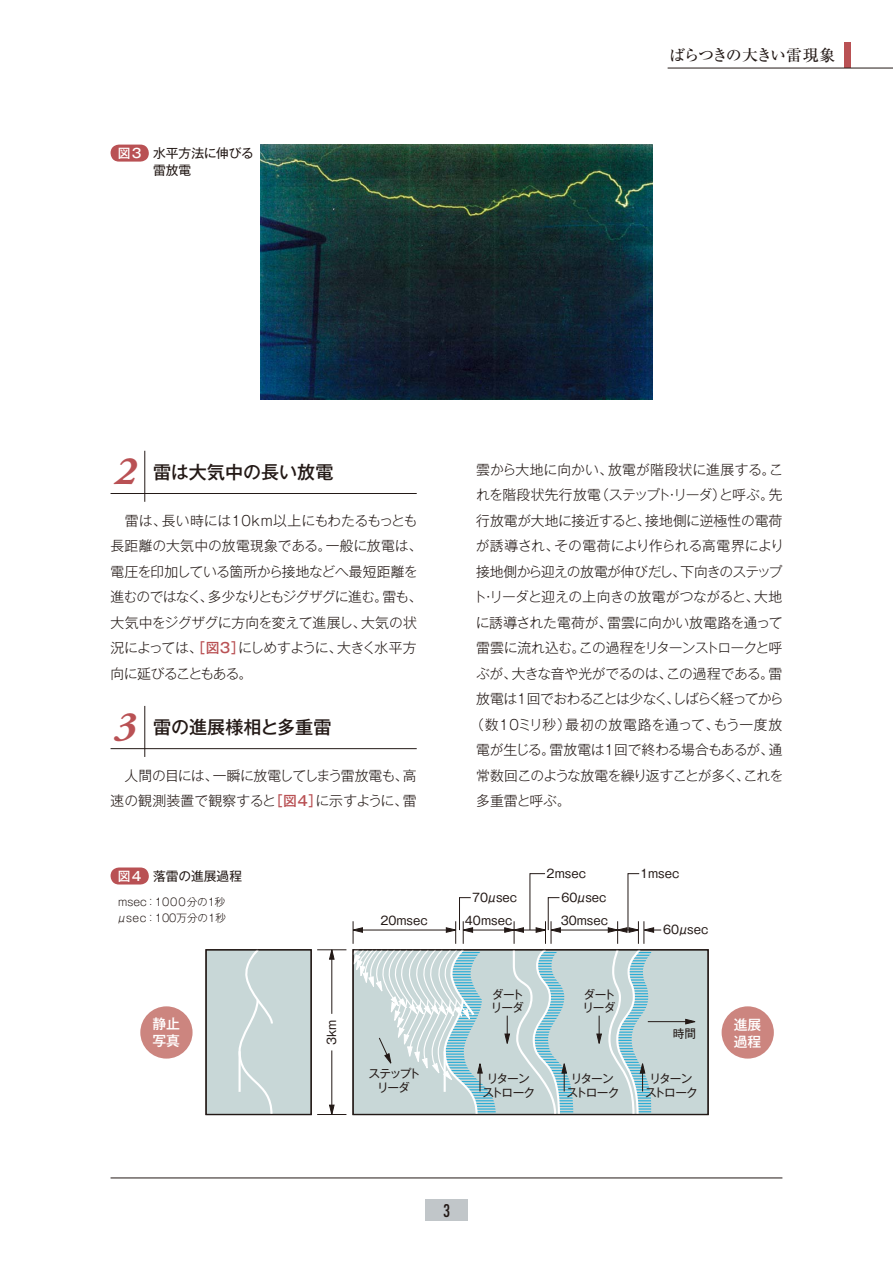
<style>
.page{position:relative;width:893px;height:1263px;background:#fff}
.page>*{position:absolute;margin:0;border:0;box-sizing:border-box;transform-origin:0 0}
.t1{font:italic 700 40.35px "Adobe Garamond Pro";color:#b95154}
.t2{font:18px "Gothic MB101 Pro Medium 90 pv RKSJ H";color:#231916}
.t3{font:condensed 16.95px "Futura Std";color:#231916}
.t4{font:15.9px "Ryumin Pro Medium 90 pv RKSJ V";letter-spacing:-.075em;color:#231916}
.t5{font:13.8px/25.5px "Gothic MB101 Pro Light 90 pv RKSJ H";letter-spacing:-.03em;color:#231916}
.t6{font:13.8px "Gothic MB101 Pro Light 90 pv RKSJ H";letter-spacing:-.005em;color:#231916}
.t7{font:13.8px "Gothic MB101 Pro Light 90 pv RKSJ H";letter-spacing:-.1em;color:#231916}
.t8{font:13.8px "Gothic MB101 Pro Light 90 pv RKSJ H";letter-spacing:-.055em;color:#231916}
.t9{font:13.8px "Gothic MB101 Pro Light 90 pv RKSJ H";letter-spacing:-.05em;color:#231916}
.t10{font:13.8px "Gothic MB101 Pro Light 90 pv RKSJ H";letter-spacing:.015em;color:#231916}
.t11{font:13.8px "Gothic MB101 Pro Light 90 pv RKSJ H";letter-spacing:-.06em;color:#231916}
.t12{font:13.8px "Gothic MB101 Pro Light 90 pv RKSJ H";color:#231916}
.t13{font:13.8px/17px "Gothic MB101 Pro Medium 90 pv RKSJ H";color:#fff}
.t14{font:12.75px/17px "Gothic MB101 Pro Regular 90 pv RKSJ H";color:#231916}
.t15{font:11.7px/13.8px "Gothic MB101 Pro Regular 90 pv RKSJ H";letter-spacing:-.04em;color:#231916}
.t16{font:11.7px/13.8px "Gothic MB101 Pro Regular 90 pv RKSJ H";letter-spacing:-.09em;color:#231916;text-align:center}
.t17{font:11.7px/13.8px "Gothic MB101 Pro Regular 90 pv RKSJ H";letter-spacing:-.11em;color:#231916;text-align:center}
.t18{font:10.65px/15.9px "Gothic MB101 Pro Light 90 pv RKSJ H";color:#231916}
.s1{font-family:"Gothic MB101 Pro Medium 90 pv RKSJ H";color:#fff}
.s2{font-family:"Gothic MB101 Pro Medium 90 pv RKSJ H";color:#b95154}
</style>
<div class="page">
<div style="left:425px;top:1199px;width:43px;height:21px;background:#c1c6c9"></div>
<hr style="left:111px;top:1178px;width:671px;height:1px;background:#231916">
<div style="left:844px;top:43px;width:6px;height:25px;background:#b95154"></div>
<hr style="left:668px;top:68px;width:225px;height:1px;background:#231916">
<hr style="left:466px;top:930px;width:76px;height:1px;background:#231916">
<hr style="left:556px;top:930px;width:54px;height:1px;background:#231916">
<svg style="left:352px;top:897px;width:131px;height:47px"></svg>
<svg style="left:596px;top:873px;width:65px;height:71px"></svg>
<svg style="left:504px;top:873px;width:63px;height:71px"></svg>
<svg style="left:205px;top:949px;width:504px;height:167px;background:#afbebf"></svg>
<div style="left:140px;top:1006px;width:53px;height:52px;background:#cc857f;border-radius:50%"></div>
<div style="left:722px;top:1006px;width:52px;height:52px;background:#cc857f;border-radius:50%"></div>
<img style="left:260px;top:145px;width:393px;height:255px">
<div style="left:111px;top:867px;width:38px;height:17px;background:#b95154;border-radius:9px"></div>
<hr style="left:111px;top:748px;width:306px;height:1px;background:#231916">
<hr style="left:145px;top:706px;width:1px;height:51px;background:#231916">
<hr style="left:111px;top:493px;width:306px;height:1px;background:#231916">
<hr style="left:145px;top:451px;width:1px;height:51px;background:#231916">
<div style="left:111px;top:145px;width:38px;height:17px;background:#b95154;border-radius:9px"></div>
<p class="t14" style="left:153px;top:147px;width:102px;text-indent:-35px"><span class="s1">図3</span> 水平方法に伸びる雷放電</p>
<p class="t4" style="left:669px;top:49px;width:168px">ばらつきの大きい雷現象</p>
<h1 class="t1" style="left:115px;top:447px;width:23px">2</h1>
<h2 class="t2" style="left:153px;top:465px;width:182px">雷は大気中の長い放電</h2>
<p class="t5" style="left:111px;top:510px;width:313px">　雷は、長い時には10km以上にもわたるもっとも長距離の大気中の放電現象である。一般に放電は、電圧を印加している箇所から接地などへ最短距離を進むのではなく、多少なりともジグザグに進む。雷も、大気中をジグザグに方向を変えて進展し、大気の状況によっては、<span class="s2">［図3］</span>にしめすように、大きく水平方向に延びることもある。</p>
<h1 class="t1" style="left:115px;top:702px;width:23px">3</h1>
<h2 class="t2" style="left:153px;top:720px;width:180px">雷の進展様相と多重雷</h2>
<p class="t5" style="left:111px;top:765px;width:308px">　人間の目には、一瞬に放電してしまう雷放電も、高速の観測装置で観察すると<span class="s2">［図4］</span>に示すように、雷</p>
<p class="t14" style="left:118px;top:869px;width:126px"><span class="s1">図4</span> 落雷の進展過程</p>
<p class="t12" style="left:476px;top:464px;width:308px">雲から大地に向かい、放電が階段状に進展する。こ</p>
<p class="t5" style="left:476px;top:484px;width:308px">れを階段状先行放電（ステップト・リーダ）と呼ぶ。先</p>
<p class="t6" style="left:476px;top:515px;width:308px">行放電が大地に接近すると、接地側に逆極性の電荷</p>
<p class="t6" style="left:476px;top:541px;width:310px">が誘導され、その電荷により作られる高電界により</p>
<p class="t8" style="left:476px;top:566px;width:308px">接地側から迎えの放電が伸びだし、下向きのステップ</p>
<p class="t5" style="left:473px;top:586px;width:311px">ト・リーダと迎えの上向きの放電がつながると、大地</p>
<p class="t5" style="left:476px;top:612px;width:308px">に誘導された電荷が、雷雲に向かい放電路を通って</p>
<p class="t9" style="left:476px;top:643px;width:308px">雷雲に流れ込む。この過程をリターンストロークと呼</p>
<p class="t5" style="left:476px;top:663px;width:308px">ぶが、大きな音や光がでるのは、この過程である。雷</p>
<p class="t7" style="left:476px;top:694px;width:309px">放電は１回でおわることは少なく、しばらく経ってから</p>
<p class="t10" style="left:470px;top:719px;width:314px">（数10ミリ秒）最初の放電路を通って、もう一度放</p>
<p class="t5" style="left:476px;top:739px;width:308px">電が生じる。雷放電は1回で終わる場合もあるが、通</p>
<p class="t11" style="left:476px;top:770px;width:308px">常数回このような放電を繰り返すことが多く、これを</p>
<p class="t5" style="left:476px;top:790px;width:96px">多重雷と呼ぶ。</p>
<p class="t15" style="left:547px;top:868px;width:41px">2msec</p>
<p class="t15" style="left:640px;top:868px;width:41px">1msec</p>
<p class="t18" style="left:117px;top:895px;width:111px">msec：1000分の1秒μsec：100万分の1秒</p>
<p class="t15" style="left:472px;top:892px;width:47px">70μsec</p>
<p class="t15" style="left:561px;top:892px;width:47px">60μsec</p>
<p class="t15" style="left:380px;top:915px;width:49px">20msec</p>
<p class="t15" style="left:465px;top:915px;width:49px">40msec</p>
<p class="t15" style="left:561px;top:915px;width:49px">30msec</p>
<p class="t15" style="left:491px;top:989px;width:35px">ダートリーダ</p>
<p class="t15" style="left:582px;top:989px;width:35px">ダートリーダ</p>
<p class="t15" style="left:663px;top:924px;width:47px">60μsec</p>
<p class="t13" style="left:152px;top:1017px;width:29px">静止写真</p>
<p class="t13" style="left:734px;top:1018px;width:29px">進展</p>
<p class="t15" style="left:326px;top:1045px;width:27px;rotate:-90deg">3km</p>
<p class="t15" style="left:673px;top:1028px;width:25px">時間</p>
<p class="t13" style="left:734px;top:1035px;width:29px">過程</p>
<p class="t17" style="left:368px;top:1069px;width:54px">ステップトリーダ</p>
<p class="t16" style="left:482px;top:1073px;width:54px">リターンストローク</p>
<p class="t16" style="left:567px;top:1073px;width:54px">リターンストローク</p>
<p class="t16" style="left:645px;top:1073px;width:54px">リターンストローク</p>
<p class="t3" style="left:443px;top:1201px;width:8px">3</p>
</div>
